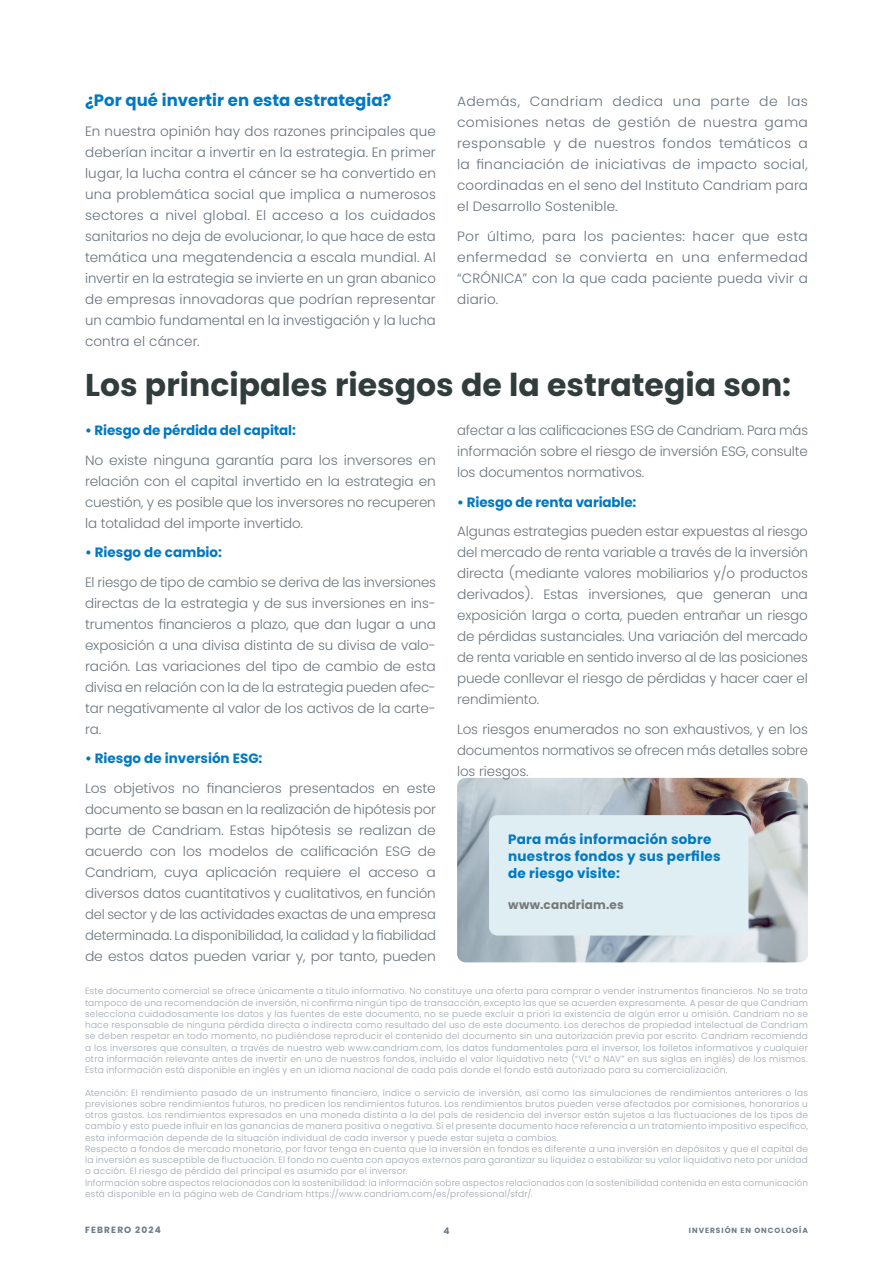
<style>
.page{position:relative;width:893px;height:1263px;background:#fff}
.page>*{position:absolute;margin:0;border:0;box-sizing:border-box;transform-origin:0 0}
.t1{font:700 31.5px "Poppins";color:#313c3d}
.t2{font:700 16.5px "Poppins";color:#0079c2}
.t3{font:300 13.5px/21px "Poppins";letter-spacing:-.01em;color:#6a757e;text-align:justify}
.t4{font:300 13.5px/21px "Poppins";letter-spacing:.01em;color:#65717f;text-align:justify}
.t5{font:700 13.5px "Poppins";color:#0079c2}
.t6{font:700 13.5px/17.2px "Poppins";letter-spacing:.02em;color:#0079c2}
.t7{font:700 12px "Poppins";letter-spacing:.015em;color:#76787b}
.t8{font:300 9px/11.2px "Poppins";letter-spacing:.025em;color:#9da5b0;text-align:justify}
.t9{font:700 9px "Poppins";letter-spacing:.13em;color:#6a7b8b}
.t10{font:700 7.5px "Poppins";letter-spacing:.13em;color:#6a7b8b}
</style>
<div class="page">
<img style="left:457px;top:778px;width:351px;height:184px">
<div style="left:489px;top:815px;width:259px;height:120px;background:#dfeef2;border-radius:9px"></div>
<h2 class="t2" style="left:85px;top:91px;width:308px">¿Por qué invertir en esta estrategia?</h2>
<p class="t4" style="left:85px;top:120px;width:352px">En nuestra opinión hay dos razones principales que deberían incitar a invertir en la estrategia. En primer lugar, la lucha contra el cáncer se ha convertido en una problemática social que implica a numerosos sectores a nivel global. El acceso a los cuidados sanitarios no deja de evolucionar, lo que hace de esta temática una megatendencia a escala mundial. Al invertir en la estrategia se invierte en un gran abanico de empresas innovadoras que podrían representar un cambio fundamental en la investigación y la lucha contra el cáncer.</p>
<p class="t4" style="left:457px;top:91px;width:352px">Además, Candriam dedica una parte de las comisiones netas de gestión de nuestra gama responsable y de nuestros fondos temáticos a la financiación de iniciativas de impacto social, coordinadas en el seno del Instituto Candriam para el Desarrollo Sostenible.</p>
<h3 class="t4" style="left:457px;top:225px;width:352px">Por último, para los pacientes: hacer que esta enfermedad se convierta en una enfermedad “CRÓNICA” con la que cada paciente pueda vivir a diario.</h3>
<h1 class="t1" style="left:85px;top:366px;width:708px">Los principales riesgos de la estrategia son:</h1>
<h3 class="t5" style="left:85px;top:422px;width:212px">• Riesgo de pérdida del capital:</h3>
<h3 class="t3" style="left:85px;top:449px;width:352px">No existe ninguna garantía para los inversores en relación con el capital invertido en la estrategia en cuestión, y es posible que los inversores no recuperen la totalidad del importe invertido.</h3>
<h3 class="t5" style="left:85px;top:544px;width:139px">• Riesgo de cambio:</h3>
<p class="t3" style="left:85px;top:571px;width:352px">El riesgo de tipo de cambio se deriva de las inversiones directas de la estrategia y de sus inversiones en ins&shy;trumentos financieros a plazo, que dan lugar a una exposición a una divisa distinta de su divisa de valo&shy;ración. Las variaciones del tipo de cambio de esta divisa en relación con la de la estrategia pueden afec&shy;tar negativamente al valor de los activos de la carte&shy;ra.</p>
<h3 class="t5" style="left:85px;top:750px;width:179px">• Riesgo de inversión ESG:</h3>
<p class="t3" style="left:85px;top:777px;width:352px">Los objetivos no financieros presentados en este documento se basan en la realización de hipótesis por parte de Candriam. Estas hipótesis se realizan de acuerdo con los modelos de calificación ESG de Candriam, cuya aplicación requiere el acceso a diversos datos cuantitativos y cualitativos, en función del sector y de las actividades exactas de una empresa determinada. La disponibilidad, la calidad y la fiabilidad de estos datos pueden variar y, por tanto, pueden</p>
<h3 class="t3" style="left:457px;top:420px;width:352px">afectar a las calificaciones ESG de Candriam. Para más información sobre el riesgo de inversión ESG, consulte los documentos normativos.</h3>
<h3 class="t5" style="left:457px;top:494px;width:181px">• Riesgo de renta variable:</h3>
<p class="t3" style="left:457px;top:521px;width:353px">Algunas estrategias pueden estar expuestas al riesgo del mercado de renta variable a través de la inversión directa (mediante valores mobiliarios y/o productos derivados). Estas inversiones, que generan una exposición larga o corta, pueden entrañar un riesgo de pérdidas sustanciales. Una variación del mercado de renta variable en sentido inverso al de las posiciones puede conllevar el riesgo de pérdidas y hacer caer el rendimiento.</p>
<h3 class="t3" style="left:457px;top:719px;width:352px">Los riesgos enumerados no son exhaustivos, y en los documentos normativos se ofrecen más detalles sobre los riesgos.</h3>
<h3 class="t6" style="left:508px;top:830px;width:214px">Para más información sobre nuestros fondos y sus perfiles de riesgo visite:</h3>
<h3 class="t7" style="left:508px;top:898px;width:117px">www.candriam.es</h3>
<p class="t8" style="left:85px;top:985px;width:724px">Este documento comercial se ofrece únicamente a título informativo. No constituye una oferta para comprar o vender instrumentos financieros. No se trata tampoco de una recomendación de inversión, ni confirma ningún tipo de transacción, excepto las que se acuerden expresamente. A pesar de que Candriam selecciona cuidadosamente los datos y las fuentes de este documento, no se puede excluir a priori la existencia de algún error u omisión. Candriam no se hace responsable de ninguna pérdida directa o indirecta como resultado del uso de este documento. Los derechos de propiedad intelectual de Candriam se deben respetar en todo momento, no pudiéndose reproducir el contenido del documento sin una autorización previa por escrito. Candriam recomienda a los inversores que consulten, a través de nuestra web www.candriam.com, los datos fundamentales para el inversor, los folletos informativos y cualquier otra información relevante antes de invertir en uno de nuestros fondos, incluido el valor liquidativo neto (“VL” o NAV” en sus siglas en inglés) de los mismos.<br>Esta información está disponible en inglés y en un idioma nacional de cada país donde el fondo está autorizado para su comercialización.</p>
<p class="t8" style="left:85px;top:1087px;width:724px;text-align:left">Atención: El rendimiento pasado de un instrumento financiero, índice o servicio de inversión, así como las simulaciones de rendimientos anteriores o las previsiones sobre rendimientos futuros, no predicen los rendimientos futuros. Los rendimientos brutos pueden verse afectados por comisiones, honorarios u otros gastos. Los rendimientos expresados en una moneda distinta a la del país de residencia del inversor están sujetos a las fluctuaciones de los tipos de cambio y esto puede influir en las ganancias de manera positiva o negativa. Si el presente documento hace referencia a un tratamiento impositivo específico, esta información depende de la situación individual de cada inversor y puede estar sujeta a cambios.<br>Respecto a fondos de mercado monetario, por favor tenga en cuenta que la inversión en fondos es diferente a una inversión en depósitos y que el capital de la inversión es susceptible de fluctuación. El fondo no cuenta con apoyos externos para garantizar su liquidez o estabilizar su valor liquidativo neto por unidad o acción. El riesgo de pérdida del principal es asumido por el inversor.<br>Información sobre aspectos relacionados con la sostenibilidad: la información sobre aspectos relacionados con la sostenibilidad contenida en esta comunicación está disponible en la página web de Candriam https://www.candriam.com/es/professional/sfdr/.</p>
<p class="t9" style="left:85px;top:1224px;width:77px">FEBRERO 2024</p>
<p class="t9" style="left:443px;top:1225px;width:8px">4</p>
<p class="t10" style="left:689px;top:1226px;width:121px">INVERSIÓN EN ONCOLOGÍA</p>
</div>
